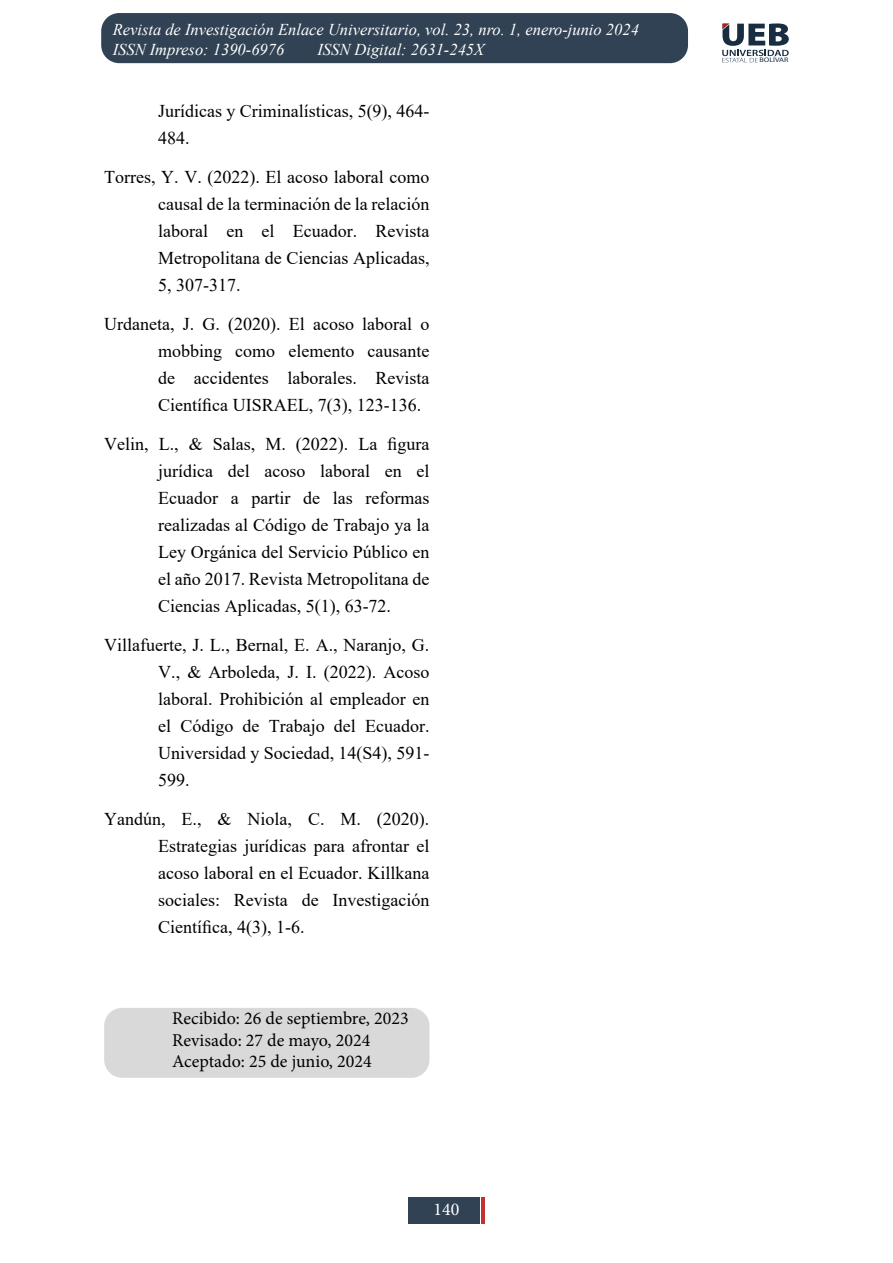
<style>
.page{position:relative;width:893px;height:1263px;background:#fff}
.page>*{position:absolute;margin:0;border:0;box-sizing:border-box;transform-origin:0 0}
.t1{font:18px/27px "Times New Roman";color:#000;text-align:justify}
.t2{font:18px/21.6px "Minion Pro";color:#000}
.t3{font:18px "Minion Pro";color:#fff}
.t4{font:italic 16.5px/19.8px "Times New Roman";color:#fff}
.t5{font:6.6px "Myriad Pro";color:#162d40;scale:1.22 1}
</style>
<div class="page">
<div style="left:101px;top:13px;width:587px;height:50px;background:#304253;border-radius:18px"></div>
<div style="left:408px;top:1197px;width:71px;height:27px;background:#304253"></div>
<svg style="left:722px;top:23px;width:67px;height:39px"></svg>
<hr style="left:481px;top:1197px;width:4px;height:27px;background:#c42f31">
<div style="left:104px;top:1008px;width:325px;height:70px;background:#d9d9d9;border-radius:18px"></div>
<p class="t4" style="left:113px;top:19px;width:528px">Revista de Investigación Enlace Universitario, vol. 23, nro. 1, enero-junio 2024<br>ISSN Impreso: 1390-6976</p>
<p class="t4" style="left:317px;top:39px;width:168px">ISSN Digital: 2631-245X</p>
<p class="t1" style="left:158px;top:97px;width:273px">Jurídicas y Criminalísticas, 5(9), 464-<br>484.</p>
<p class="t1" style="left:158px;top:163px;width:273px;text-indent:-54px">Torres, Y. V. (2022). El acoso laboral como causal de la terminación de la relación laboral en el Ecuador. Revista Metropolitana de Ciencias Aplicadas, 5, 307-317.</p>
<p class="t1" style="left:158px;top:310px;width:273px;text-indent:-54px">Urdaneta, J. G. (2020). El acoso laboral o mobbing como elemento causante de accidentes laborales. Revista Científica UISRAEL, 7(3), 123-136.</p>
<p class="t1" style="left:158px;top:430px;width:273px;text-indent:-54px">Velin, L., &amp; Salas, M. (2022). La figura jurídica del acoso laboral en el Ecuador a partir de las reformas realizadas al Código de Trabajo ya la Ley Orgánica del Servicio Público en el año 2017. Revista Metropolitana de Ciencias Aplicadas, 5(1), 63-72.</p>
<p class="t1" style="left:158px;top:631px;width:273px;text-indent:-54px">Villafuerte, J. L., Bernal, E. A., Naranjo, G.<br>V., &amp; Arboleda, J. I. (2022). Acoso laboral. Prohibición al empleador en el Código de Trabajo del Ecuador.<br>Universidad y Sociedad, 14(S4), 591- 599.</p>
<p class="t1" style="left:158px;top:805px;width:273px;text-indent:-54px">Yandún, E., &amp; Niola, C. M. (2020).<br>Estrategias jurídicas para afrontar el acoso laboral en el Ecuador. Killkana sociales: Revista de Investigación Científica, 4(3), 1-6.</p>
<p class="t2" style="left:172px;top:1007px;width:238px">Recibido: 26 de septiembre, 2023<br>Revisado: 27 de mayo, 2024<br>Aceptado: 25 de junio, 2024</p>
<p class="t3" style="left:433px;top:1197px;width:27px">140</p>
<p class="t5" style="left:759px;top:56px;width:25px">BOLÍVAR</p>
</div>
